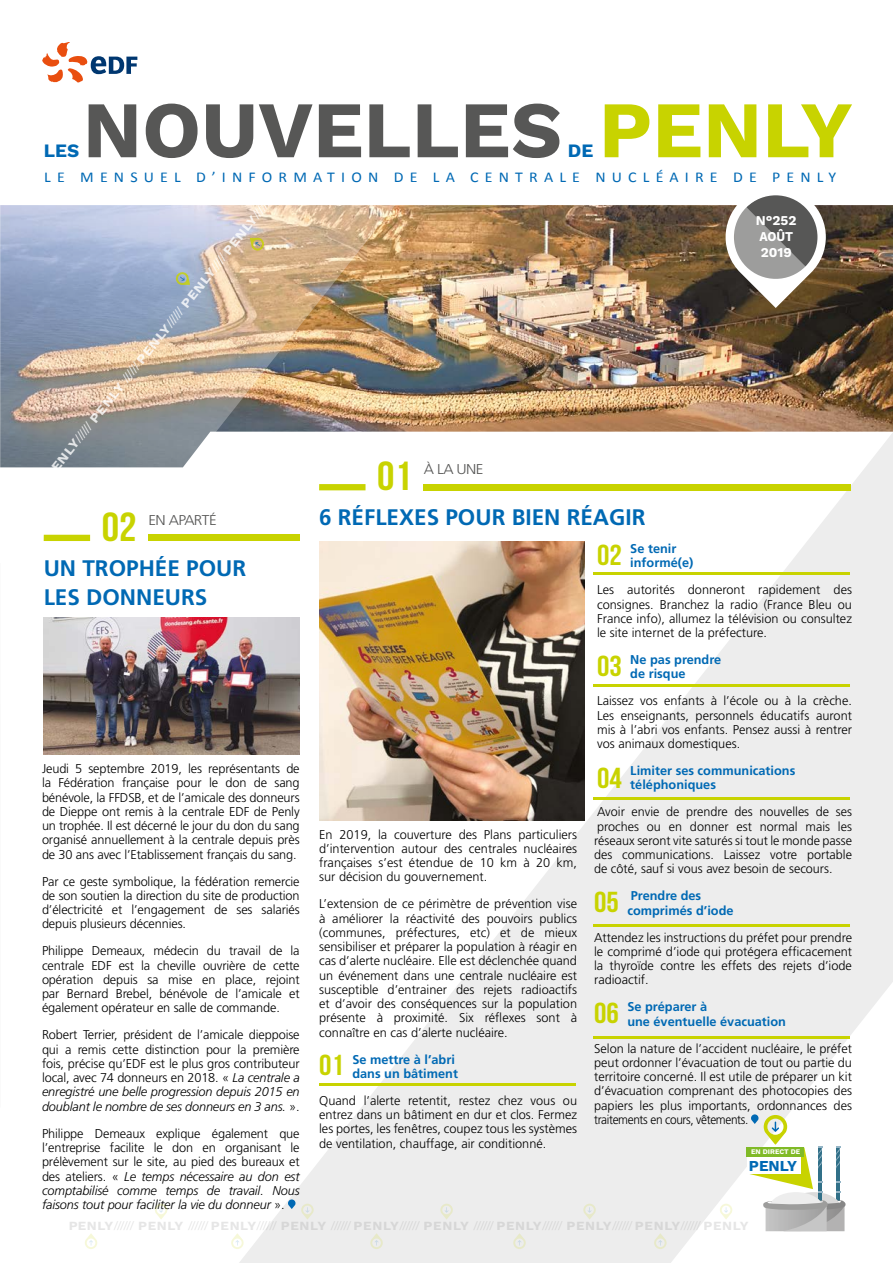
<style>
.page{position:relative;width:893px;height:1263px;background:#fff}
.page>*{position:absolute;margin:0;border:0;box-sizing:border-box;transform-origin:0 0}
.t1{font:700 80.1px "Work Sans";color:#575756}
.t2{font:700 80.1px "Work Sans";color:#c8d300}
.t3{font:40.65px "Bebas Neue";color:#c8d300;scale:1.08 1}
.t4{font:28.95px "Bebas Neue";color:#c8d300;scale:1.08 1}
.t5{font:700 22.5px/28.5px "Frutiger";color:#0069b4}
.t6{font:700 18.9px "Work Sans";color:#0069b4}
.t7{font:700 15.15px "Work Sans";color:#0069b4}
.t8{font:15px "Calibri";letter-spacing:.39em;color:#0069b4;scale:1.06 1}
.t9{font:300 14.25px "Frutiger";letter-spacing:-.04em;color:#575756;scale:1.08 1}
.t10{font:700 13.5px/16.2px "Work Sans";color:#fff}
.t11{font:300 12.75px/14.2px "Frutiger";color:#000;text-align:justify}
.t12{font:700 12.75px/14.2px "Frutiger";color:#0069b4}
.t13{font:300 12.75px "Frutiger";color:#fff;scale:1.08 1}
.t14{font:700 7.05px "Work Sans";color:#fff}
.s1{font-family:"Work Sans";font-weight:700}
.s2{font-style:italic}
</style>
<div class="page">
<svg style="left:239px;top:467px;width:654px;height:796px;fill:#ededed"></svg>
<img style="left:412px;top:205px;width:481px;height:262px">
<hr style="left:0;top:563px;width:1px;height:545px;background:#ededed">
<img style="left:0;top:205px;width:412px;height:500px">
<svg style="left:250px;top:238px;width:15px;height:13px"></svg>
<svg style="left:175px;top:271px;width:15px;height:14px"></svg>
<div style="left:319px;top:484px;width:46px;height:6px;background:#c8d300"></div>
<div style="left:423px;top:484px;width:428px;height:6px;background:#c8d300"></div>
<svg style="left:726px;top:195px;width:100px;height:113px"></svg>
<svg style="left:288px;top:1199px;width:7px;height:10px"></svg>
<div style="left:44px;top:535px;width:46px;height:6px;background:#c8d300"></div>
<div style="left:148px;top:535px;width:152px;height:6px;background:#c8d300"></div>
<hr style="left:836px;top:1147px;width:4px;height:53px;background:#317088">
<svg style="left:835px;top:1146px;width:5px;height:23px"></svg>
<div style="left:787px;top:1192px;width:53px;height:31px;background:#dadada;border-radius:50%"></div>
<hr style="left:818px;top:1147px;width:4px;height:53px;background:#317088">
<div style="left:769px;top:1192px;width:53px;height:31px;background:#ededed;border-radius:50%"></div>
<div style="left:746px;top:1147px;width:58px;height:10px;background:#80ba27"></div>
<svg style="left:763px;top:1199px;width:84px;height:32px"></svg>
<svg style="left:42px;top:42px;width:95px;height:41px"></svg>
<svg style="left:85px;top:1233px;width:12px;height:16px"></svg>
<svg style="left:231px;top:1233px;width:13px;height:16px"></svg>
<svg style="left:155px;top:1204px;width:12px;height:15px"></svg>
<svg style="left:370px;top:1233px;width:13px;height:16px"></svg>
<svg style="left:513px;top:1233px;width:13px;height:16px"></svg>
<svg style="left:654px;top:1233px;width:13px;height:16px"></svg>
<svg style="left:301px;top:1204px;width:13px;height:15px"></svg>
<svg style="left:440px;top:1204px;width:13px;height:15px"></svg>
<svg style="left:583px;top:1204px;width:13px;height:15px"></svg>
<svg style="left:720px;top:1204px;width:12px;height:15px"></svg>
<svg style="left:747px;top:1114px;width:75px;height:79px"></svg>
<img style="left:319px;top:541px;width:265px;height:279px">
<img style="left:44px;top:617px;width:256px;height:137px">
<hr style="left:319px;top:1083px;width:256px;height:2px;background:#c8d300">
<hr style="left:594px;top:572px;width:256px;height:3px;background:#c8d300">
<hr style="left:594px;top:685px;width:256px;height:2px;background:#c8d300">
<hr style="left:594px;top:797px;width:256px;height:2px;background:#c8d300">
<hr style="left:594px;top:924px;width:256px;height:3px;background:#c8d300">
<hr style="left:594px;top:1036px;width:256px;height:3px;background:#c8d300">
<p class="t13" style="left:10px;top:508px;width:556px;rotate:-51deg"><span class="s1">NLY</span>///// <span class="s1">PENLY</span>////// <span class="s1">PENLY</span> ////// <span class="s1">PENLY</span>////// <span class="s1">PENLY</span>///// <span class="s1">PENLY</span>////// <span class="s1">PENLY</span> ////// <span class="s1">PEN</span><sup>LY</sup>////// <sup>PENLY</sup></p>
<h1 class="t1" style="left:83px;top:84px;width:481px">NOUVELLES</h1>
<h1 class="t2" style="left:599px;top:84px;width:256px">PENLY</h1>
<h3 class="t6" style="left:44px;top:140px;width:37px">LES</h3>
<p class="t8" style="left:44px;top:168px;width:749px">LE MENSUEL D’INFORMATION DE LA CENTRALE NUCLÉAIRE DE PENLY</p>
<h3 class="t6" style="left:568px;top:140px;width:27px">DE</h3>
<p class="t10" style="left:756px;top:213px;width:42px">N°252<br>AOÛT<br>2019</p>
<h2 class="t3" style="left:377px;top:454px;width:34px">01</h2>
<p class="t9" style="left:424px;top:461px;width:57px">À LA UNE</p>
<h3 class="t5" style="left:319px;top:503px;width:328px">6 RÉFLEXES POUR BIEN RÉAGIR</h3>
<h2 class="t3" style="left:102px;top:504px;width:34px">02</h2>
<p class="t9" style="left:148px;top:512px;width:65px">EN APARTÉ</p>
<h3 class="t5" style="left:44px;top:554px;width:204px">UN TROPHÉE POUR<br>LES DONNEURS</h3>
<p class="t11" style="left:42px;top:761px;width:259px">Jeudi 5 septembre 2019, les représentants de la Fédération française pour le don de sang bénévole, la FFDSB, et de l’amicale des donneurs de Dieppe ont remis à la centrale EDF de Penly un trophée. Il est décerné le jour du don du sang organisé annuellement à la centrale depuis près de 30 ans avec l’Etablissement français du sang.</p>
<p class="t11" style="left:42px;top:874px;width:259px">Par ce geste symbolique, la fédération remercie de son soutien la direction du site de production d’électricité et l’engagement de ses salariés depuis plusieurs décennies.</p>
<p class="t11" style="left:42px;top:944px;width:259px">Philippe Demeaux, médecin du travail de la centrale EDF est la cheville ouvrière de cette opération depuis sa mise en place, rejoint par Bernard Brebel, bénévole de l’amicale et également opérateur en salle de commande.</p>
<p class="t11" style="left:42px;top:1028px;width:259px">Robert Terrier, président de l’amicale dieppoise qui a remis cette distinction pour la première fois, précise qu’EDF est le plus gros contributeur local, avec 74 donneurs en 2018. « <span class="s2">La centrale a enregistré une belle progression depuis 2015 en doublant le nombre de ses donneurs en 3 ans.</span> ».</p>
<p class="t11" style="left:42px;top:1126px;width:259px">Philippe Demeaux explique également que l’entreprise facilite le don en organisant le prélèvement sur le site, au pied des bureaux et des ateliers. « <span class="s2">Le temps nécessaire au don est comptabilisé comme temps de travail. Nous faisons tout pour faciliter la vie du donneur</span> ».</p>
<p class="t11" style="left:319px;top:827px;width:259px">En 2019, la couverture des Plans particuliers d’intervention autour des centrales nucléaires françaises s’est étendue de 10 km à 20 km, sur décision du gouvernement.</p>
<p class="t11" style="left:319px;top:897px;width:259px">L’extension de ce périmètre de prévention vise à améliorer la réactivité des pouvoirs publics (communes, préfectures, etc) et de mieux sensibiliser et préparer la population à réagir en cas d’alerte nucléaire. Elle est déclenchée quand un événement dans une centrale nucléaire est susceptible d’entrainer des rejets radioactifs et d’avoir des conséquences sur la population présente à proximité. Six réflexes sont à connaître en cas d’alerte nucléaire.</p>
<h3 class="t4" style="left:319px;top:1049px;width:24px">01</h3>
<p class="t12" style="left:352px;top:1052px;width:107px">Se mettre à l’abri dans un bâtiment</p>
<p class="t11" style="left:319px;top:1093px;width:259px">Quand l’alerte retentit, restez chez vous ou entrez dans un bâtiment en dur et clos. Fermez les portes, les fenêtres, coupez tous les systèmes de ventilation, chauffage, air conditionné.</p>
<h3 class="t4" style="left:597px;top:539px;width:24px">02</h3>
<p class="t12" style="left:630px;top:541px;width:65px">Se tenir informé(e)</p>
<p class="t11" style="left:597px;top:583px;width:256px">Les autorités donneront rapidement des consignes. Branchez la radio (France Bleu ou France info), allumez la télévision ou consultez le site internet de la préfecture.</p>
<h3 class="t4" style="left:597px;top:650px;width:24px">03</h3>
<p class="t12" style="left:630px;top:652px;width:92px">Ne pas prendre de risque</p>
<p class="t11" style="left:597px;top:694px;width:256px">Laissez vos enfants à l’école ou à la crèche.<br>Les enseignants, personnels éducatifs auront mis à l’abri vos enfants. Pensez aussi à rentrer vos animaux domestiques.</p>
<h3 class="t4" style="left:597px;top:762px;width:24px">04</h3>
<p class="t12" style="left:630px;top:763px;width:167px">Limiter ses communications téléphoniques</p>
<p class="t11" style="left:594px;top:805px;width:259px">Avoir envie de prendre des nouvelles de ses proches ou en donner est normal mais les réseaux seront vite saturés si tout le monde passe des communications. Laissez votre portable de côté, sauf si vous avez besoin de secours.</p>
<h3 class="t4" style="left:594px;top:886px;width:24px">05</h3>
<p class="t12" style="left:627px;top:889px;width:108px">Prendre des comprimés d’iode</p>
<p class="t11" style="left:594px;top:930px;width:259px">Attendez les instructions du préfet pour prendre le comprimé d’iode qui protégera efficacement la thyroïde contre les effets des rejets d’iode radioactif.</p>
<h3 class="t4" style="left:594px;top:997px;width:24px">06</h3>
<p class="t12" style="left:627px;top:1000px;width:160px">Se préparer à<br>une éventuelle évacuation</p>
<p class="t11" style="left:594px;top:1041px;width:259px">Selon la nature de l’accident nucléaire, le préfet peut ordonner l’évacuation de tout ou partie du territoire concerné. Il est utile de préparer un kit d’évacuation comprenant des photocopies des papiers les plus importants, ordonnances des traitements en cours, vêtements.</p>
<p class="t14" style="left:751px;top:1148px;width:51px">EN DIRECT DE</p>
<p class="t7" style="left:749px;top:1157px;width:50px">PENLY</p>
</div>
